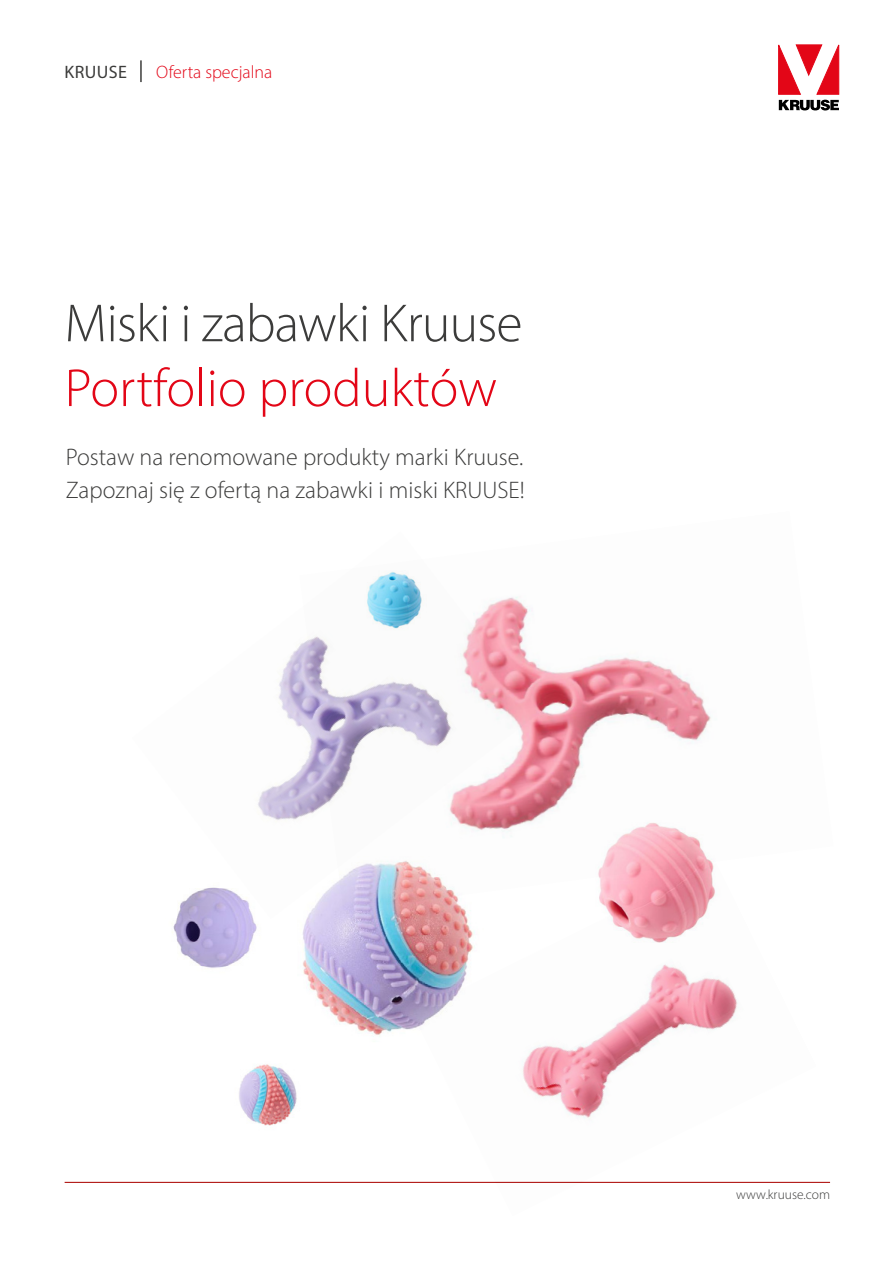
<style>
.page{position:relative;width:893px;height:1263px;background:#fff}
.page>*{position:absolute;margin:0;border:0;box-sizing:border-box;transform-origin:0 0}
.t1{font:300 54px "Myriad Pro";letter-spacing:-.02em;color:#3c3c3b}
.t2{font:300 54px "Myriad Pro";color:#e30617}
.t3{font:300 24px/33px "Myriad Pro";color:#3c3c3b}
.t4{font:300 18px "Myriad Pro";color:#e30617}
.t5{font:18px "Myriad Pro";letter-spacing:.02em;color:#3c3c3b}
.t6{font:300 13.5px "Myriad Pro";color:#3c3c3b}
</style>
<div class="page">
<hr style="left:140px;top:60px;width:2px;height:22px;background:#3c3c3b">
<svg style="left:779px;top:45px;width:60px;height:49px"></svg>
<svg style="left:779px;top:100px;width:60px;height:10px"></svg>
<hr style="left:65px;top:1182px;width:765px;height:1px;background:#b21917">
<img style="left:258px;top:647px;width:41px;height:173px">
<img style="left:299px;top:597px;width:412px;height:235px">
<img style="left:303px;top:861px;width:109px;height:175px">
<img style="left:239px;top:1064px;width:58px;height:62px">
<img style="left:523px;top:775px;width:189px;height:88px">
<img style="left:319px;top:571px;width:156px;height:81px">
<img style="left:173px;top:887px;width:85px;height:81px">
<img style="left:412px;top:863px;width:404px;height:319px">
<p class="t5" style="left:65px;top:61px;width:64px">KRUUSE</p>
<p class="t4" style="left:156px;top:61px;width:118px">Oferta specjalna</p>
<h1 class="t1" style="left:65px;top:291px;width:459px">Miski i zabawki Kruuse</h1>
<h1 class="t2" style="left:65px;top:356px;width:434px">Portfolio produktów</h1>
<p class="t3" style="left:66px;top:440px;width:460px">Postaw na renomowane produkty marki Kruuse.<br>Zapoznaj się z ofertą na zabawki i miski KRUUSE!</p>
<p class="t6" style="left:736px;top:1186px;width:95px">www.kruuse.com</p>
</div>
